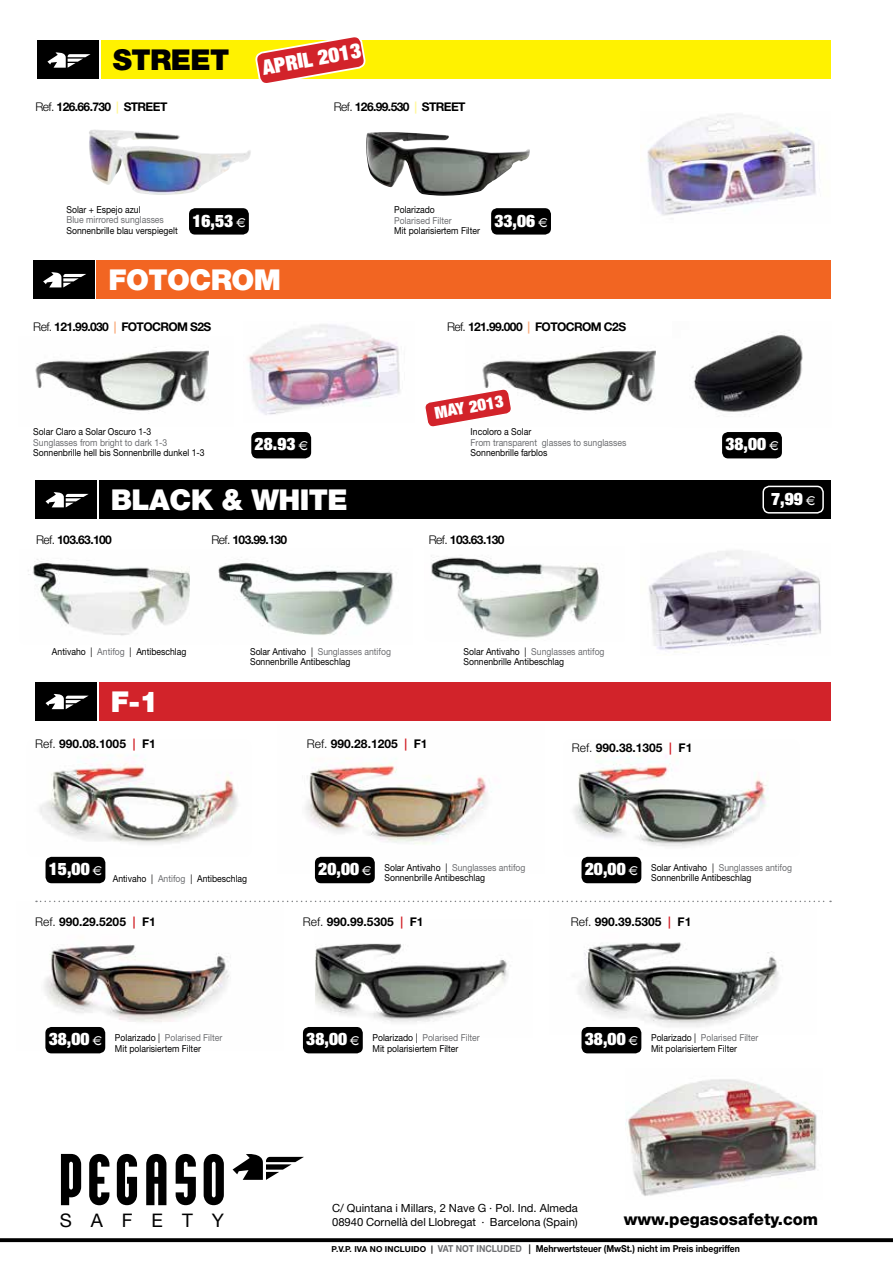
<style>
.page{position:relative;width:893px;height:1263px;background:#fff}
.page>*{position:absolute;margin:0;border:0;box-sizing:border-box;transform-origin:0 0}
.t1{font:900 28.8px "Helvetica Neue LT Std";letter-spacing:-.02em;color:#fff}
.t2{font:900 28.8px "Helvetica Neue LT Std";letter-spacing:-.02em;color:#000}
.t3{font:900 condensed 20.7px "Helvetica Neue LT Std";color:#fff}
.t4{font:18.75px "Helvetica Neue LT Std";letter-spacing:1.01em;color:#000}
.t5{font:900 condensed 17.25px "Helvetica Neue LT Std";letter-spacing:.005em;color:#fff}
.t6{font:900 condensed 16.65px "Helvetica Neue LT Std";color:#fff}
.t7{font:800 16.5px "Helvetica Neue LT Std";color:#000}
.t8{font:700 12px "Helvetica Neue LT Std";letter-spacing:-.05em;color:#000}
.t9{font:700 12px "Helvetica Neue LT Std";color:#000}
.t10{font:11.25px "Helvetica Neue LT Std";color:#000}
.t11{font:9.6px/10.5px "Helvetica Neue LT Std";color:#000;scale:.9 1}
.t12{font:9.6px "Helvetica Neue LT Std";color:#6d6e71;scale:.9 1}
.t13{font:700 9.6px "Helvetica Neue LT Std";color:#000;scale:.9 1}
.s1{font-weight:300}
.s2{color:#fff799}
.s3{font-family:"Euro Classic";font-weight:400;font-stretch:normal;font-size:12.9px}
.s4{color:#faae81}
.s5{color:#6d6e71}
.s6{color:#d2232a}
.s7{font-size:8.25px}
</style>
<div class="page">
<img style="left:626px;top:1079px;width:191px;height:117px">
<img style="left:39px;top:754px;width:199px;height:103px">
<img style="left:573px;top:755px;width:195px;height:102px">
<img style="left:315px;top:943px;width:193px;height:88px">
<img style="left:305px;top:758px;width:187px;height:115px">
<img style="left:35px;top:901px;width:194px;height:150px">
<img style="left:578px;top:942px;width:201px;height:92px">
<div style="left:46px;top:857px;width:59px;height:26px;background:#000;border-radius:6px"></div>
<div style="left:581px;top:1027px;width:60px;height:26px;background:#000;border-radius:6px"></div>
<div style="left:303px;top:1027px;width:60px;height:26px;background:#000;border-radius:6px"></div>
<div style="left:45px;top:1027px;width:60px;height:26px;background:#000;border-radius:6px"></div>
<div style="left:315px;top:857px;width:60px;height:26px;background:#000;border-radius:6px"></div>
<div style="left:581px;top:857px;width:60px;height:26px;background:#000;border-radius:6px"></div>
<div style="left:35px;top:682px;width:62px;height:39px;background:#000"></div>
<div style="left:99px;top:682px;width:732px;height:39px;background:#d2232a"></div>
<svg style="left:46px;top:693px;width:43px;height:16px"></svg>
<svg style="left:36px;top:901px;width:795px;height:1px"></svg>
<img style="left:28px;top:559px;width:162px;height:77px">
<img style="left:431px;top:556px;width:168px;height:82px">
<img style="left:218px;top:559px;width:176px;height:76px">
<div style="left:35px;top:480px;width:62px;height:39px;background:#000"></div>
<div style="left:99px;top:480px;width:732px;height:39px;background:#000"></div>
<svg style="left:46px;top:492px;width:43px;height:15px"></svg>
<div style="left:762px;top:486px;width:62px;height:28px;border:2px solid #fff;border-radius:6px"></div>
<div style="left:33px;top:260px;width:62px;height:39px;background:#000"></div>
<div style="left:37px;top:40px;width:62px;height:39px;background:#000"></div>
<div style="left:97px;top:260px;width:734px;height:39px;background:#f26522"></div>
<div style="left:101px;top:40px;width:730px;height:39px;background:#fff200"></div>
<svg style="left:43px;top:272px;width:43px;height:15px"></svg>
<svg style="left:47px;top:52px;width:44px;height:16px"></svg>
<img style="left:35px;top:347px;width:174px;height:64px">
<img style="left:482px;top:347px;width:174px;height:64px">
<div style="left:251px;top:432px;width:60px;height:26px;background:#000;border-radius:6px"></div>
<div style="left:722px;top:432px;width:60px;height:26px;background:#000;border-radius:6px"></div>
<div style="left:189px;top:208px;width:60px;height:27px;background:#000;border-radius:6px"></div>
<div style="left:491px;top:208px;width:60px;height:27px;background:#000;border-radius:6px"></div>
<img style="left:89px;top:129px;width:162px;height:66px">
<img style="left:366px;top:132px;width:164px;height:64px">
<svg style="left:255px;top:37px;width:111px;height:46px"></svg>
<svg style="left:425px;top:388px;width:87px;height:39px"></svg>
<svg style="left:0;top:1238px;width:893px;height:4px;background:#0e0e0e"></svg>
<svg style="left:176px;top:1154px;width:20px;height:51px"></svg>
<svg style="left:146px;top:1154px;width:20px;height:51px"></svg>
<svg style="left:204px;top:1154px;width:20px;height:51px"></svg>
<svg style="left:61px;top:1154px;width:20px;height:51px"></svg>
<svg style="left:117px;top:1154px;width:20px;height:51px"></svg>
<svg style="left:89px;top:1154px;width:20px;height:51px"></svg>
<svg style="left:233px;top:1154px;width:71px;height:26px"></svg>
<img style="left:649px;top:550px;width:172px;height:103px">
<img style="left:248px;top:324px;width:152px;height:91px">
<img style="left:647px;top:114px;width:169px;height:102px">
<img style="left:692px;top:333px;width:111px;height:79px">
<h1 class="t2" style="left:113px;top:43px;width:118px">STREET</h1>
<h2 class="t3" style="left:260px;top:54px;width:101px;rotate:-10deg">APRIL 2013</h2>
<p class="t8" style="left:36px;top:99px;width:133px"><span class="s1">Ref.</span> 126.66.730 <span class="s2">|</span> STREET</p>
<p class="t8" style="left:334px;top:99px;width:133px"><span class="s1">Ref.</span> 126.99.530 <span class="s2">|</span> STREET</p>
<p class="t11" style="left:66px;top:204px;width:84px">Solar + Espejo azul</p>
<p class="t12" style="left:66px;top:214px;width:110px">Blue mirrored sunglasses</p>
<p class="t11" style="left:66px;top:225px;width:125px">Sonnenbrille blau verspiegelt</p>
<p class="t11" style="left:394px;top:204px;width:47px">Polarizado</p>
<p class="t12" style="left:394px;top:215px;width:65px">Polarised Filter</p>
<p class="t11" style="left:394px;top:225px;width:97px">Mit polarisiertem Filter</p>
<h3 class="t5" style="left:192px;top:209px;width:55px">16,53 <span class="s3">D</span></h3>
<h3 class="t5" style="left:494px;top:209px;width:55px">33,06 <span class="s3">D</span></h3>
<h1 class="t1" style="left:108px;top:263px;width:174px">FOTOCROM</h1>
<p class="t8" style="left:33px;top:319px;width:179px"><span class="s1">Ref.</span> 121.99.030 <span class="s4">|</span> FOTOCROM S2S</p>
<p class="t8" style="left:447px;top:319px;width:181px"><span class="s1">Ref.</span> 121.99.000 <span class="s4">|</span> FOTOCROM C2S</p>
<p class="t11" style="left:33px;top:427px;width:133px">Solar Claro a Solar Oscuro 1-3</p>
<p class="t12" style="left:33px;top:437px;width:151px">Sunglasses from bright to dark 1-3</p>
<p class="t11" style="left:33px;top:448px;width:192px">Sonnenbrille hell bis Sonnenbrille dunkel 1-3</p>
<h3 class="t6" style="left:433px;top:402px;width:71px;rotate:-10deg">MAY 2013</h3>
<p class="t11" style="left:471px;top:427px;width:69px">Incoloro a Solar</p>
<p class="t12" style="left:471px;top:437px;width:175px">From transparent glasses to sunglasses</p>
<p class="t11" style="left:471px;top:448px;width:87px">Sonnenbrille farblos</p>
<h3 class="t5" style="left:255px;top:433px;width:55px">28.93 <span class="s3">D</span></h3>
<h3 class="t5" style="left:725px;top:433px;width:55px">38,00 <span class="s3">D</span></h3>
<h1 class="t1" style="left:111px;top:483px;width:238px">BLACK &amp; WHITE</h1>
<h3 class="t5" style="left:771px;top:488px;width:46px">7,99 <span class="s3">D</span></h3>
<p class="t8" style="left:36px;top:532px;width:77px"><span class="s1">Ref.</span> 103.63.100</p>
<p class="t8" style="left:212px;top:532px;width:77px"><span class="s1">Ref.</span> 103.99.130</p>
<p class="t8" style="left:429px;top:532px;width:77px"><span class="s1">Ref.</span> 103.63.130</p>
<p class="t11" style="left:52px;top:646px;width:151px">Antivaho | <span class="s5">Antifog</span> | Antibeschlag</p>
<p class="t11" style="left:250px;top:646px;width:158px">Solar Antivaho | <span class="s5">Sunglasses antifog<br></span>Sonnenbrille Antibeschlag</p>
<p class="t11" style="left:464px;top:646px;width:158px">Solar Antivaho | <span class="s5">Sunglasses antifog<br></span>Sonnenbrille Antibeschlag</p>
<h1 class="t1" style="left:111px;top:684px;width:49px">F-1</h1>
<p class="t9" style="left:35px;top:736px;width:122px"><span class="s1">Ref.</span> 990.08.1005 <span class="s6">|</span> F1</p>
<p class="t9" style="left:572px;top:740px;width:122px"><span class="s1">Ref.</span> 990.38.1305 <span class="s6">|</span> F1</p>
<p class="t9" style="left:307px;top:736px;width:122px"><span class="s1">Ref.</span> 990.28.1205 <span class="s6">|</span> F1</p>
<h3 class="t5" style="left:49px;top:858px;width:55px">15,00 <span class="s3">D</span></h3>
<p class="t11" style="left:113px;top:873px;width:151px">Antivaho | <span class="s5">Antifog</span> | Antibeschlag</p>
<h3 class="t5" style="left:318px;top:858px;width:55px">20,00 <span class="s3">D</span></h3>
<h3 class="t5" style="left:585px;top:858px;width:55px">20,00 <span class="s3">D</span></h3>
<p class="t11" style="left:384px;top:862px;width:158px">Solar Antivaho | <span class="s5">Sunglasses antifog<br></span>Sonnenbrille Antibeschlag</p>
<p class="t11" style="left:651px;top:862px;width:158px">Solar Antivaho | <span class="s5">Sunglasses antifog<br></span>Sonnenbrille Antibeschlag</p>
<p class="t9" style="left:35px;top:914px;width:122px"><span class="s1">Ref.</span> 990.29.5205 <span class="s6">|</span> F1</p>
<p class="t9" style="left:571px;top:914px;width:122px"><span class="s1">Ref.</span> 990.39.5305 <span class="s6">|</span> F1</p>
<p class="t9" style="left:303px;top:914px;width:122px"><span class="s1">Ref.</span> 990.99.5305 <span class="s6">|</span> F1</p>
<h3 class="t5" style="left:49px;top:1028px;width:55px">38,00 <span class="s3">D</span></h3>
<h3 class="t5" style="left:306px;top:1028px;width:55px">38,00 <span class="s3">D</span></h3>
<h3 class="t5" style="left:585px;top:1028px;width:55px">38,00 <span class="s3">D</span></h3>
<p class="t11" style="left:115px;top:1032px;width:121px">Polarizado | <span class="s5">Polarised Filter<br></span>Mit polarisiertem Filter</p>
<p class="t11" style="left:372px;top:1032px;width:121px">Polarizado | <span class="s5">Polarised Filter<br></span>Mit polarisiertem Filter</p>
<p class="t11" style="left:651px;top:1032px;width:121px">Polarizado | <span class="s5">Polarised Filter<br></span>Mit polarisiertem Filter</p>
<p class="t10" style="left:332px;top:1201px;width:247px">C/ Quintana i Millars, 2 Nave G · Pol. Ind. Almeda</p>
<h3 class="t4" style="left:60px;top:1209px;width:166px">SAFETY</h3>
<p class="t10" style="left:332px;top:1215px;width:247px">08940 Cornellà del Llobregat · Barcelona (Spain)</p>
<h3 class="t7" style="left:624px;top:1209px;width:196px">www.pegasosafety.com</h3>
<p class="t13" style="left:332px;top:1242px;width:455px"><span class="s7">P.V.P. IVA NO INCLUIDO |</span> <span class="s5">VAT NOT INCLUDED</span> | Mehrwertsteuer (MwSt.) nicht im Preis inbegriffen</p>
</div>
